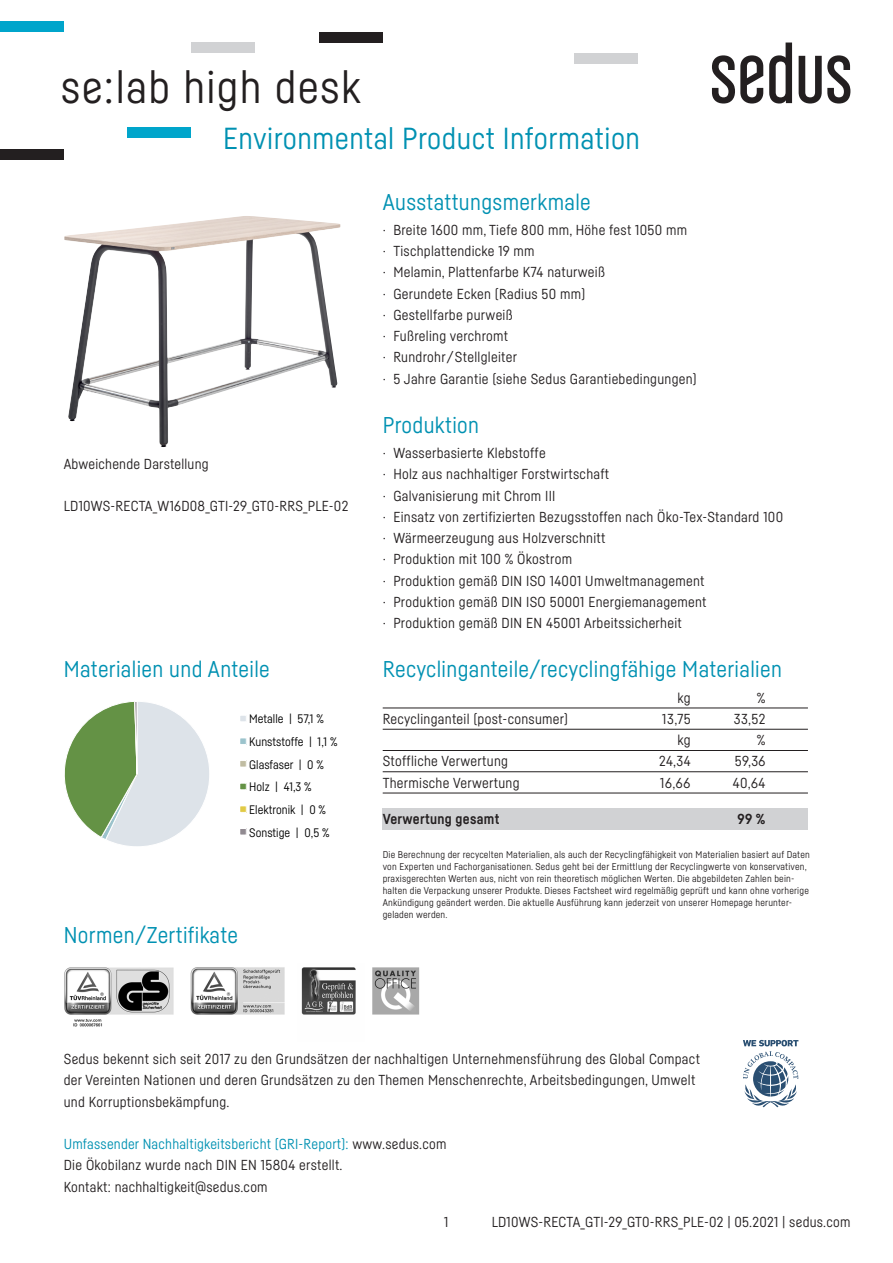
<style>
.page{position:relative;width:893px;height:1263px;background:#fff}
.page>*{position:absolute;margin:0;border:0;box-sizing:border-box;transform-origin:0 0}
.t1{font:45px "Sedus Sans";letter-spacing:.03em;color:#231f20}
.t2{font:30px "Sedus Sans";letter-spacing:.015em;color:#0091b2}
.t3{font:22.5px "Sedus Sans";letter-spacing:.015em;color:#0091b2}
.t4{font:14.25px/21.3px "Sedus Sans";letter-spacing:.02em;color:#231f20}
.t5{font:700 14.25px "Sedus Sans";letter-spacing:.02em;color:#231f20}
.t6{font:12.15px/22.6px "Sedus Sans";color:#000}
.t7{font:9.75px/12px "Sedus Sans";letter-spacing:.02em;color:#231f20}
.s1{color:#0091b2}
</style>
<div class="page">
<div style="left:383px;top:808px;width:425px;height:21px;background:#d1d2d4"></div>
<img style="left:64px;top:216px;width:276px;height:231px">
<svg style="left:712px;top:55px;width:51px;height:49px"></svg>
<svg style="left:769px;top:43px;width:23px;height:61px"></svg>
<svg style="left:799px;top:55px;width:51px;height:49px"></svg>
<hr style="left:383px;top:708px;width:425px;height:1px;background:#231f20">
<hr style="left:383px;top:729px;width:425px;height:1px;background:#231f20">
<hr style="left:383px;top:750px;width:425px;height:1px;background:#231f20">
<hr style="left:383px;top:771px;width:425px;height:1px;background:#231f20">
<hr style="left:383px;top:793px;width:425px;height:1px;background:#231f20">
<div style="left:0;top:21px;width:64px;height:11px;background:#00a5cb"></div>
<div style="left:191px;top:43px;width:64px;height:10px;background:#d1d2d4"></div>
<div style="left:574px;top:53px;width:64px;height:11px;background:#d1d2d4"></div>
<div style="left:128px;top:128px;width:63px;height:10px;background:#00a5cb"></div>
<div style="left:0;top:149px;width:64px;height:10px;background:#231f20"></div>
<div style="left:319px;top:32px;width:64px;height:11px;background:#231f20"></div>
<svg style="left:64px;top:701px;width:183px;height:145px"></svg>
<svg style="left:743px;top:1040px;width:55px;height:67px"></svg>
<img style="left:64px;top:967px;width:356px;height:60px">
<h1 class="t1" style="left:61px;top:59px;width:302px">se:lab high desk</h1>
<h2 class="t2" style="left:223px;top:120px;width:418px">Environmental Product Information</h2>
<h3 class="t3" style="left:383px;top:188px;width:210px">Ausstattungsmerkmale</h3>
<p class="t4" style="left:383px;top:219px;width:316px">· Breite 1600 mm, Tiefe 800 mm, Höhe fest 1050 mm<br>· Tischplattendicke 19 mm<br>· Melamin, Plattenfarbe K74 naturweiß<br>· Gerundete Ecken (Radius 50 mm)<br>· Gestellfarbe purweiß<br>· Fußreling verchromt<br>· Rundrohr/Stellgleiter<br>· 5 Jahre Garantie (siehe Sedus Garantiebedingungen)</p>
<p class="t4" style="left:64px;top:453px;width:146px">Abweichende Darstellung</p>
<p class="t4" style="left:64px;top:495px;width:286px">LD10WS-RECTA_W16D08_GTI-29_GT0-RRS_PLE-02</p>
<h3 class="t3" style="left:64px;top:656px;width:207px">Materialien und Anteile</h3>
<p class="t6" style="left:249px;top:707px;width:90px">Metalle | 57,1 %<br>Kunststoffe | 1,1 %<br>Glasfaser | 0 %<br>Holz | 41,3 %<br>Elektronik | 0 %<br>Sonstige | 0,5 %</p>
<h3 class="t3" style="left:64px;top:922px;width:176px">Normen/Zertifikate</h3>
<h3 class="t3" style="left:383px;top:411px;width:98px">Produktion</h3>
<p class="t4" style="left:383px;top:442px;width:402px">· Wasserbasierte Klebstoffe<br>· Holz aus nachhaltiger Forstwirtschaft<br>· Galvanisierung mit Chrom III<br>· Einsatz von zertifizierten Bezugsstoffen nach Öko-Tex-Standard 100 · Wärmeerzeugung aus Holzverschnitt<br>· Produktion mit 100 % Ökostrom<br>· Produktion gemäß DIN ISO 14001 Umweltmanagement<br>· Produktion gemäß DIN ISO 50001 Energiemanagement<br>· Produktion gemäß DIN EN 45001 Arbeitssicherheit</p>
<h3 class="t3" style="left:383px;top:656px;width:401px">Recyclinganteile/recyclingfähige Materialien</h3>
<p class="t4" style="left:678px;top:687px;width:15px">kg</p>
<p class="t4" style="left:757px;top:687px;width:10px">%</p>
<p class="t4" style="left:383px;top:708px;width:187px">Recyclinganteil (post-consumer)</p>
<p class="t4" style="left:662px;top:708px;width:30px">13,75</p>
<p class="t4" style="left:734px;top:708px;width:33px">33,52</p>
<p class="t4" style="left:678px;top:729px;width:15px">kg</p>
<p class="t4" style="left:757px;top:729px;width:10px">%</p>
<p class="t4" style="left:383px;top:750px;width:127px">Stoffliche Verwertung</p>
<p class="t4" style="left:659px;top:750px;width:33px">24,34</p>
<p class="t4" style="left:735px;top:750px;width:32px">59,36</p>
<p class="t4" style="left:383px;top:772px;width:138px">Thermische Verwertung</p>
<p class="t4" style="left:660px;top:772px;width:32px">16,66</p>
<p class="t4" style="left:733px;top:772px;width:34px">40,64</p>
<p class="t5" style="left:383px;top:810px;width:118px">Verwertung gesamt</p>
<p class="t5" style="left:737px;top:810px;width:29px">99 %</p>
<p class="t7" style="left:383px;top:849px;width:429px">Die Berechnung der recycelten Materialien, als auch der Recyclingfähigkeit von Materialien basiert auf Daten von Experten und Fachorganisationen. Sedus geht bei der Ermittlung der Recyclingwerte von konservativen, praxisgerechten Werten aus, nicht von rein theoretisch möglichen Werten. Die abgebildeten Zahlen bein&shy;halten die Verpackung unserer Produkte. Dieses Factsheet wird regelmäßig geprüft und kann ohne vorherige Ankündigung geändert werden. Die aktuelle Ausführung kann jederzeit von unserer Homepage herunter&shy;geladen werden.</p>
<p class="t4" style="left:64px;top:1048px;width:638px">Sedus bekennt sich seit 2017 zu den Grundsätzen der nachhaltigen Unternehmensführung des Global Compact der Vereinten Nationen und deren Grundsätzen zu den Themen Menschenrechte, Arbeitsbedingungen, Umwelt und Korruptionsbekämpfung.</p>
<p class="t4" style="left:64px;top:1133px;width:384px"><span class="s1">Umfassender Nachhaltigkeitsbericht (GRI-Report):</span> www.sedus.com<br>Die Ökobilanz wurde nach DIN EN 15804 erstellt.<br>Kontakt: nachhaltigkeit@sedus.com</p>
<p class="t4" style="left:444px;top:1211px;width:6px">1</p>
<p class="t4" style="left:492px;top:1211px;width:360px">LD10WS-RECTA_GTI-29_GT0-RRS_PLE-02 | 05.2021 | sedus.com</p>
</div>
